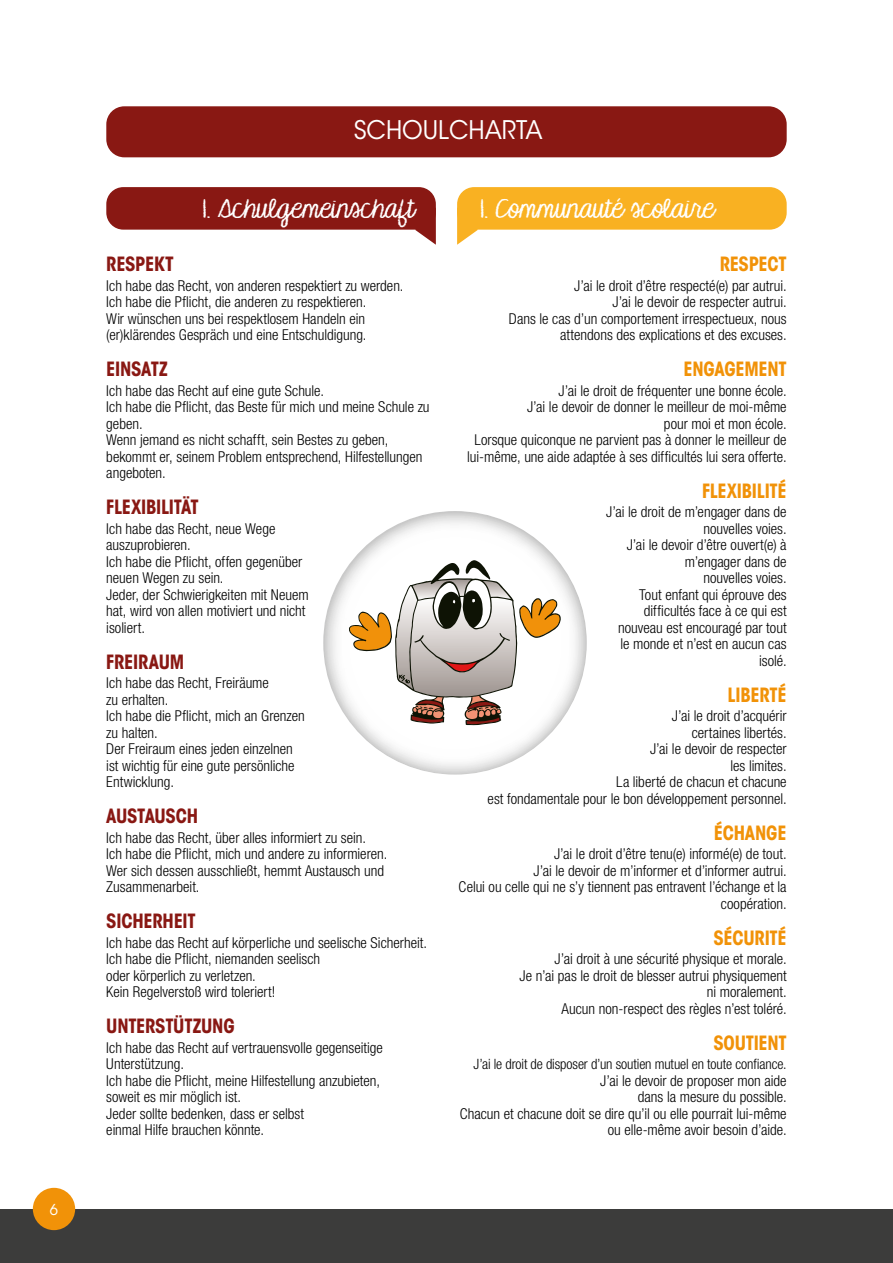
<style>
.page{position:relative;width:893px;height:1263px;background:#fff}
.page>*{position:absolute;margin:0;border:0;box-sizing:border-box;transform-origin:0 0}
.t1{font:25.5px "KG Makes You Stronger";color:#fff;scale:.95 1}
.t2{font:25.5px "ITC Avant Garde Std";color:#fff;scale:.95 1}
.t3{font:700 condensed 19.5px "ITC Avant Garde Std";letter-spacing:-.015em;color:#891813;scale:.95 1}
.t4{font:700 condensed 19.5px "ITC Avant Garde Std";letter-spacing:-.015em;color:#f19208;scale:.95 1}
.t5{font:300 condensed 15px/16.5px "Helvetica Neue LT Std";color:#000}
.t6{font:15px "ITC Avant Garde Std";color:#fff;scale:.95 1}
.t7{font:300 condensed 14.25px "Helvetica Neue LT Std";letter-spacing:-.005em;color:#000}
</style>
<div class="page">
<div style="left:0;top:1209px;width:893px;height:54px;background:#3c3c3b"></div>
<div style="left:33px;top:1188px;width:42px;height:42px;background:#f19208;border-radius:50%"></div>
<div style="left:106px;top:187px;width:330px;height:43px;background:#891813;border-radius:17px"></div>
<svg style="left:415px;top:207px;width:21px;height:38px"></svg>
<div style="left:457px;top:187px;width:330px;height:43px;background:#f9b122;border-radius:17px"></div>
<svg style="left:457px;top:207px;width:21px;height:38px"></svg>
<div style="left:310px;top:499px;width:291px;height:276px;background:#000;opacity:.3"></div>
<div style="left:106px;top:106px;width:681px;height:51px;background:#891813;border-radius:18px"></div>
<p class="t6" style="left:50px;top:1200px;width:10px">6</p>
<h1 class="t2" style="left:354px;top:114px;width:200px">SCHOULCHARTA</h1>
<h1 class="t1" style="left:203px;top:193px;width:224px">1. Schulgemeinschaft</h1>
<h1 class="t1" style="left:480px;top:193px;width:247px">1. Communauté scolaire</h1>
<h2 class="t3" style="left:106px;top:251px;width:72px">RESPEKT</h2>
<p class="t5" style="left:106px;top:277px;width:299px">Ich habe das Recht, von anderen respektiert zu werden.<br>Ich habe die Pflicht, die anderen zu respektieren.<br>Wir wünschen uns bei respektlosem Handeln ein (er)klärendes Gespräch und eine Entschuldigung.</p>
<h2 class="t3" style="left:106px;top:356px;width:66px">EINSATZ</h2>
<p class="t5" style="left:106px;top:382px;width:325px">Ich habe das Recht auf eine gute Schule.<br>Ich habe die Pflicht, das Beste für mich und meine Schule zu geben.<br>Wenn jemand es nicht schafft, sein Bestes zu geben, bekommt er, seinem Problem entsprechend, Hilfestellungen angeboten.</p>
<h2 class="t3" style="left:106px;top:494px;width:99px">FLEXIBILITÄT</h2>
<p class="t5" style="left:106px;top:520px;width:204px">Ich habe das Recht, neue Wege auszuprobieren.<br>Ich habe die Pflicht, offen gegenüber neuen Wegen zu sein.<br>Jeder, der Schwierigkeiten mit Neuem hat, wird von allen motiviert und nicht isoliert.</p>
<h2 class="t3" style="left:106px;top:649px;width:83px">FREIRAUM</h2>
<p class="t5" style="left:106px;top:674px;width:200px">Ich habe das Recht, Freiräume<br>zu erhalten.<br>Ich habe die Pflicht, mich an Grenzen zu halten.<br>Der Freiraum eines jeden einzelnen ist wichtig für eine gute persönliche<br>Entwicklung.</p>
<h2 class="t3" style="left:106px;top:803px;width:98px">AUSTAUSCH</h2>
<p class="t5" style="left:106px;top:829px;width:283px">Ich habe das Recht, über alles informiert zu sein.<br>Ich habe die Pflicht, mich und andere zu informieren.<br>Wer sich dessen ausschließt, hemmt Austausch und Zusammenarbeit.</p>
<h2 class="t3" style="left:106px;top:908px;width:96px">SICHERHEIT</h2>
<p class="t5" style="left:106px;top:934px;width:322px">Ich habe das Recht auf körperliche und seelische Sicherheit.<br>Ich habe die Pflicht, niemanden seelisch<br>oder körperlich zu verletzen.<br>Kein Regelverstoß wird toleriert!</p>
<h2 class="t3" style="left:106px;top:1013px;width:137px">UNTERSTÜTZUNG</h2>
<p class="t5" style="left:106px;top:1039px;width:278px">Ich habe das Recht auf vertrauensvolle gegenseitige Unterstützung.<br>Ich habe die Pflicht, meine Hilfestellung anzubieten, soweit es mir möglich ist.<br>Jeder sollte bedenken, dass er selbst<br>einmal Hilfe brauchen könnte.</p>
<h2 class="t4" style="left:720px;top:251px;width:72px">RESPECT</h2>
<p class="t5" style="left:509px;top:277px;width:279px;text-align:right">J’ai le droit d’être respecté(e) par autrui.<br>J’ai le devoir de respecter autrui.<br>Dans le cas d’un comportement irrespectueux, nous attendons des explications et des excuses.</p>
<h2 class="t4" style="left:683px;top:356px;width:110px">ENGAGEMENT</h2>
<p class="t5" style="left:467px;top:382px;width:321px;text-align:right">J’ai le droit de fréquenter une bonne école.<br>J’ai le devoir de donner le meilleur de moi-même<br>pour moi et mon école.<br>Lorsque quiconque ne parvient pas à donner le meilleur de lui-même, une aide adaptée à ses difficultés lui sera offerte.</p>
<h2 class="t4" style="left:702px;top:478px;width:91px">FLEXIBILITÉ</h2>
<p class="t5" style="left:606px;top:503px;width:182px;text-align:right">J’ai le droit de m’engager dans de nouvelles voies.<br>J’ai le devoir d’être ouvert(e) à m’engager dans de<br>nouvelles voies.<br>Tout enfant qui éprouve des difficultés face à ce qui est nouveau est encouragé par tout le monde et n’est en aucun cas isolé.</p>
<h2 class="t4" style="left:728px;top:682px;width:64px">LIBERTÉ</h2>
<p class="t5" style="left:488px;top:707px;width:301px;text-align:right">J’ai le droit d’acquérir<br>certaines libertés.<br>J’ai le devoir de respecter<br>les limites.<br>La liberté de chacun et chacune<br>est fondamentale pour le bon développement personnel.</p>
<h2 class="t4" style="left:714px;top:820px;width:78px">ÉCHANGE</h2>
<p class="t5" style="left:459px;top:845px;width:329px;text-align:right">J’ai le droit d’être tenu(e) informé(e) de tout.<br>J’ai le devoir de m’informer et d’informer autrui.<br>Celui ou celle qui ne s’y tiennent pas entravent l’échange et la coopération.</p>
<h2 class="t4" style="left:713px;top:925px;width:79px">SÉCURITÉ</h2>
<p class="t5" style="left:519px;top:950px;width:269px;text-align:right">J’ai droit à une sécurité physique et morale.<br>Je n’ai pas le droit de blesser autrui physiquement ni moralement.<br>Aucun non-respect des règles n’est toléré.</p>
<h2 class="t4" style="left:713px;top:1030px;width:79px">SOUTIENT</h2>
<p class="t7" style="left:474px;top:1056px;width:315px">J’ai le droit de disposer d’un soutien mutuel en toute confiance.</p>
<p class="t5" style="left:460px;top:1072px;width:328px;text-align:right">J’ai le devoir de proposer mon aide<br>dans la mesure du possible.<br>Chacun et chacune doit se dire qu’il ou elle pourrait lui-même ou elle-même avoir besoin d’aide.</p>
</div>
